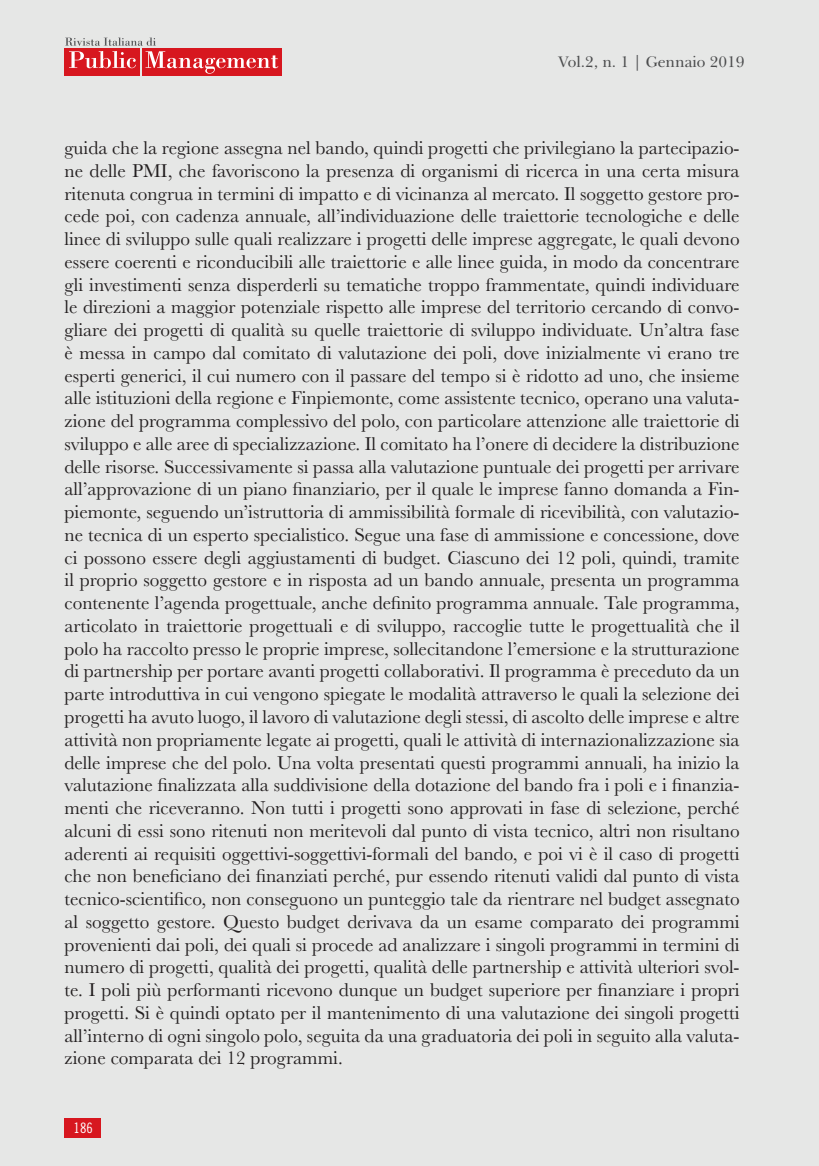
<style>
.page{position:relative;width:819px;height:1166px;background:#e6e7e6}
.page>*{position:absolute;margin:0;border:0;box-sizing:border-box;transform-origin:0 0}
.t1{font:19.25px/22.8px "Baskerville";color:#231f20;text-align:justify}
.t2{font:15.75px "Baskerville BT";color:#4b4c4d}
.t3{font:14.35px "Trade Gothic Cond Eighteen";color:#fff}
</style>
<div class="page">
<div style="left:65px;top:48px;width:75px;height:27px;background:#d7171f"></div>
<div style="left:142px;top:48px;width:139px;height:27px;background:#d7171f"></div>
<svg style="left:65px;top:37px;width:213px;height:37px"></svg>
<div style="left:64px;top:1118px;width:37px;height:20px;background:#d7171f"></div>
<p class="t2" style="left:557px;top:52px;width:188px">Vol.2, n. 1 | Gennaio 2019</p>
<p class="t1" style="left:64px;top:137px;width:676px">guida che la regione assegna nel bando, quindi progetti che privilegiano la partecipazio&shy;ne delle PMI, che favoriscono la presenza di organismi di ricerca in una certa misura ritenuta congrua in termini di impatto e di vicinanza al mercato. Il soggetto gestore pro&shy;cede poi, con cadenza annuale, all’individuazione delle traiettorie tecnologiche e delle linee di sviluppo sulle quali realizzare i progetti delle imprese aggregate, le quali devono essere coerenti e riconducibili alle traiettorie e alle linee guida, in modo da concentrare gli investimenti senza disperderli su tematiche troppo frammentate, quindi individuare le direzioni a maggior potenziale rispetto alle imprese del territorio cercando di convo&shy;gliare dei progetti di qualità su quelle traiettorie di sviluppo individuate. Un’altra fase è messa in campo dal comitato di valutazione dei poli, dove inizialmente vi erano tre esperti generici, il cui numero con il passare del tempo si è ridotto ad uno, che insieme alle istituzioni della regione e Finpiemonte, come assistente tecnico, operano una valuta&shy;zione del programma complessivo del polo, con particolare attenzione alle traiettorie di sviluppo e alle aree di specializzazione. Il comitato ha l’onere di decidere la distribuzione delle risorse. Successivamente si passa alla valutazione puntuale dei progetti per arrivare all’approvazione di un piano finanziario, per il quale le imprese fanno domanda a Fin&shy;piemonte, seguendo un’istruttoria di ammissibilità formale di ricevibilità, con valutazio&shy;ne tecnica di un esperto specialistico. Segue una fase di ammissione e concessione, dove ci possono essere degli aggiustamenti di budget. Ciascuno dei 12 poli, quindi, tramite il proprio soggetto gestore e in risposta ad un bando annuale, presenta un programma contenente l’agenda progettuale, anche definito programma annuale. Tale programma, articolato in traiettorie progettuali e di sviluppo, raccoglie tutte le progettualità che il polo ha raccolto presso le proprie imprese, sollecitandone l’emersione e la strutturazione di partnership per portare avanti progetti collaborativi. Il programma è preceduto da un parte introduttiva in cui vengono spiegate le modalità attraverso le quali la selezione dei progetti ha avuto luogo, il lavoro di valutazione degli stessi, di ascolto delle imprese e altre attività non propriamente legate ai progetti, quali le attività di internazionalizzazione sia delle imprese che del polo. Una volta presentati questi programmi annuali, ha inizio la valutazione finalizzata alla suddivisione della dotazione del bando fra i poli e i finanzia&shy;menti che riceveranno. Non tutti i progetti sono approvati in fase di selezione, perché alcuni di essi sono ritenuti non meritevoli dal punto di vista tecnico, altri non risultano aderenti ai requisiti oggettivi-soggettivi-formali del bando, e poi vi è il caso di progetti che non beneficiano dei finanziati perché, pur essendo ritenuti validi dal punto di vista tecnico-scientifico, non conseguono un punteggio tale da rientrare nel budget assegnato al soggetto gestore. Questo budget derivava da un esame comparato dei programmi provenienti dai poli, dei quali si procede ad analizzare i singoli programmi in termini di numero di progetti, qualità dei progetti, qualità delle partnership e attività ulteriori svol&shy;te. I poli più performanti ricevono dunque un budget superiore per finanziare i propri progetti. Si è quindi optato per il mantenimento di una valutazione dei singoli progetti all’interno di ogni singolo polo, seguita da una graduatoria dei poli in seguito alla valuta&shy;zione comparata dei 12 programmi.</p>
<p class="t3" style="left:74px;top:1120px;width:21px">186</p>
</div>
